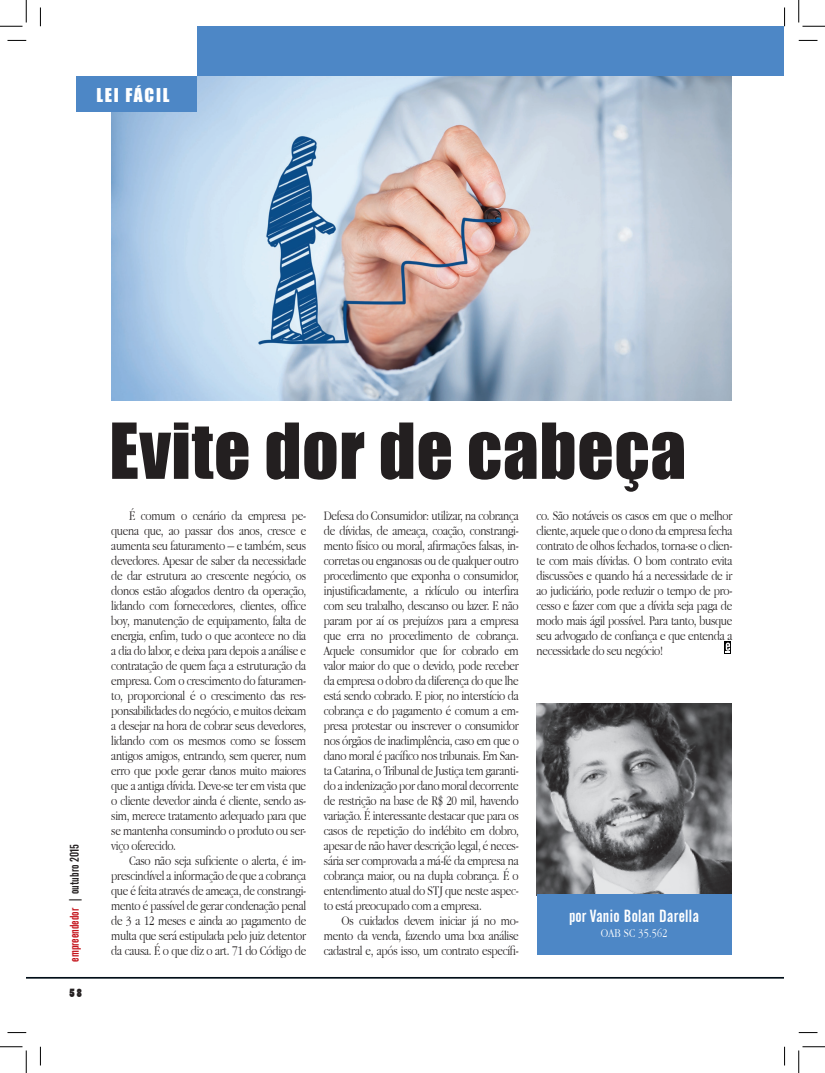
<style>
.page{position:relative;width:825px;height:1073px;background:#fff}
.page>*{position:absolute;margin:0;border:0;box-sizing:border-box;transform-origin:0 0}
.t1{font:71.25px "Impact";letter-spacing:.01em;color:#231f20}
.t2{font:17.5px "Alternate Gothic No 2 BT";letter-spacing:.02em;color:#fff}
.t3{font:17.5px "Impact";letter-spacing:.1em;color:#fff}
.texto{font:300 13.75px/15px "Apple Garamond";letter-spacing:-.02em;color:#231f20;text-align:justify}
.t4{font:12.5px "Alternate Gothic No 2 BT";color:#c4121a}
.t5{font:300 12.5px "Apple Garamond";letter-spacing:.02em;color:#fff}
.t6{font:11.25px "Poplar Std";color:#231f20}
.s1{color:#231f20}
</style>
<div class="page">
<hr style="left:26px;top:977px;width:773px;height:2px;background:#010e18">
<img style="left:111px;top:76px;width:621px;height:324px">
<div style="left:76px;top:76px;width:121px;height:36px;background:#4d87c6"></div>
<div style="left:197px;top:26px;width:588px;height:50px;background:#4d87c6"></div>
<img style="left:537px;top:704px;width:195px;height:190px">
<div style="left:537px;top:894px;width:195px;height:61px;background:#4d87c6"></div>
<svg style="left:724px;top:641px;width:7px;height:13px"></svg>
<svg style="left:726px;top:643px;width:4px;height:10px"></svg>
<div style="left:785px;top:26px;width:14px;height:1021px;background:#fff"></div>
<svg style="left:8px;top:40px;width:18px;height:1px"></svg>
<svg style="left:799px;top:40px;width:18px;height:1px"></svg>
<svg style="left:8px;top:1032px;width:18px;height:1px"></svg>
<svg style="left:799px;top:1032px;width:18px;height:1px"></svg>
<svg style="left:40px;top:7px;width:1px;height:19px"></svg>
<svg style="left:40px;top:1047px;width:1px;height:18px"></svg>
<svg style="left:784px;top:7px;width:2px;height:20px"></svg>
<svg style="left:784px;top:1047px;width:2px;height:18px"></svg>
<svg style="left:0;top:0;width:27px;height:27px"></svg>
<svg style="left:0;top:1047px;width:27px;height:26px"></svg>
<svg style="left:798px;top:0;width:27px;height:27px"></svg>
<svg style="left:798px;top:1047px;width:27px;height:26px"></svg>
<p class="t3" style="left:97px;top:81px;width:74px">LEI FÁCIL</p>
<p class="t4" style="left:68px;top:962px;width:119px;rotate:-90deg">empreendedor <span class="s1">| outubro 2015</span></p>
<p class="t6" style="left:69px;top:987px;width:14px">58</p>
<p class="t1" style="left:109px;top:396px;width:579px">Evite dor de cabeça</p>
<p class="texto" style="left:111px;top:508px;width:196px;text-indent:18px">É comum o cenário da empresa pe&shy;quena que, ao passar dos anos, cresce e aumenta seu faturamento – e também, seus devedores. Apesar de saber da necessidade de dar estrutura ao crescente negócio, os donos estão afogados dentro da operação, lidando com fornecedores, clientes, office boy, manutenção de equipamento, falta de energia, enfim, tudo o que acontece no dia a dia do labor, e deixa para depois a análise e contratação de quem faça a estruturação da empresa. Com o crescimento do faturamen&shy;to, proporcional é o crescimento das res&shy;ponsabilidades do negócio, e muitos deixam a desejar na hora de cobrar seus devedores, lidando com os mesmos como se fossem antigos amigos, entrando, sem querer, num erro que pode gerar danos muito maiores que a antiga dívida. Deve-se ter em vista que o cliente devedor ainda é cliente, sendo as&shy;sim, merece tratamento adequado para que se mantenha consumindo o produto ou ser&shy;viço oferecido.</p>
<p class="texto" style="left:111px;top:853px;width:196px;text-indent:18px">Caso não seja suficiente o alerta, é im&shy;prescindível a informação de que a cobrança que é feita através de ameaça, de constrangi&shy;mento é passível de gerar condenação penal de 3 a 12 meses e ainda ao pagamento de multa que será estipulada pelo juiz detentor da causa. É o que diz o art. 71 do Código de</p>
<p class="texto" style="left:324px;top:508px;width:196px">Defesa do Consumidor: utilizar, na cobrança de dívidas, de ameaça, coação, constrangi&shy;mento físico ou moral, afirmações falsas, in&shy;corretas ou enganosas ou de qualquer outro procedimento que exponha o consumidor, injustificadamente, a ridículo ou interfira com seu trabalho, descanso ou lazer. E não param por aí os prejuízos para a empresa que erra no procedimento de cobrança.<br>Aquele consumidor que for cobrado em valor maior do que o devido, pode receber da empresa o dobro da diferença do que lhe está sendo cobrado. E pior, no interstício da cobrança e do pagamento é comum a em&shy;presa protestar ou inscrever o consumidor nos órgãos de inadimplência, caso em que o dano moral é pacífico nos tribunais. Em San&shy;ta Catarina, o Tribunal de Justiça tem garanti&shy;do a indenização por dano moral decorrente de restrição na base de R$ 20 mil, havendo variação. É interessante destacar que para os casos de repetição do indébito em dobro, apesar de não haver descrição legal, é neces&shy;sária ser comprovada a má-fé da empresa na cobrança maior, ou na dupla cobrança. É o entendimento atual do STJ que neste aspec&shy;to está preocupado com a empresa.</p>
<p class="texto" style="left:324px;top:913px;width:196px;text-indent:18px">Os cuidados devem iniciar já no mo&shy;mento da venda, fazendo uma boa análise cadastral e, após isso, um contrato específi-</p>
<p class="texto" style="left:536px;top:508px;width:197px">co. São notáveis os casos em que o melhor cliente, aquele que o dono da empresa fecha contrato de olhos fechados, torna-se o clien&shy;te com mais dívidas. O bom contrato evita discussões e quando há a necessidade de ir ao judiciário, pode reduzir o tempo de pro&shy;cesso e fazer com que a dívida seja paga de modo mais ágil possível. Para tanto, busque seu advogado de confiança e que entenda a necessidade do seu negócio!</p>
<p class="t2" style="left:569px;top:906px;width:131px">por Vanio Bolan Darella</p>
<p class="t5" style="left:601px;top:926px;width:68px">OAB SC 35.562</p>
</div>
